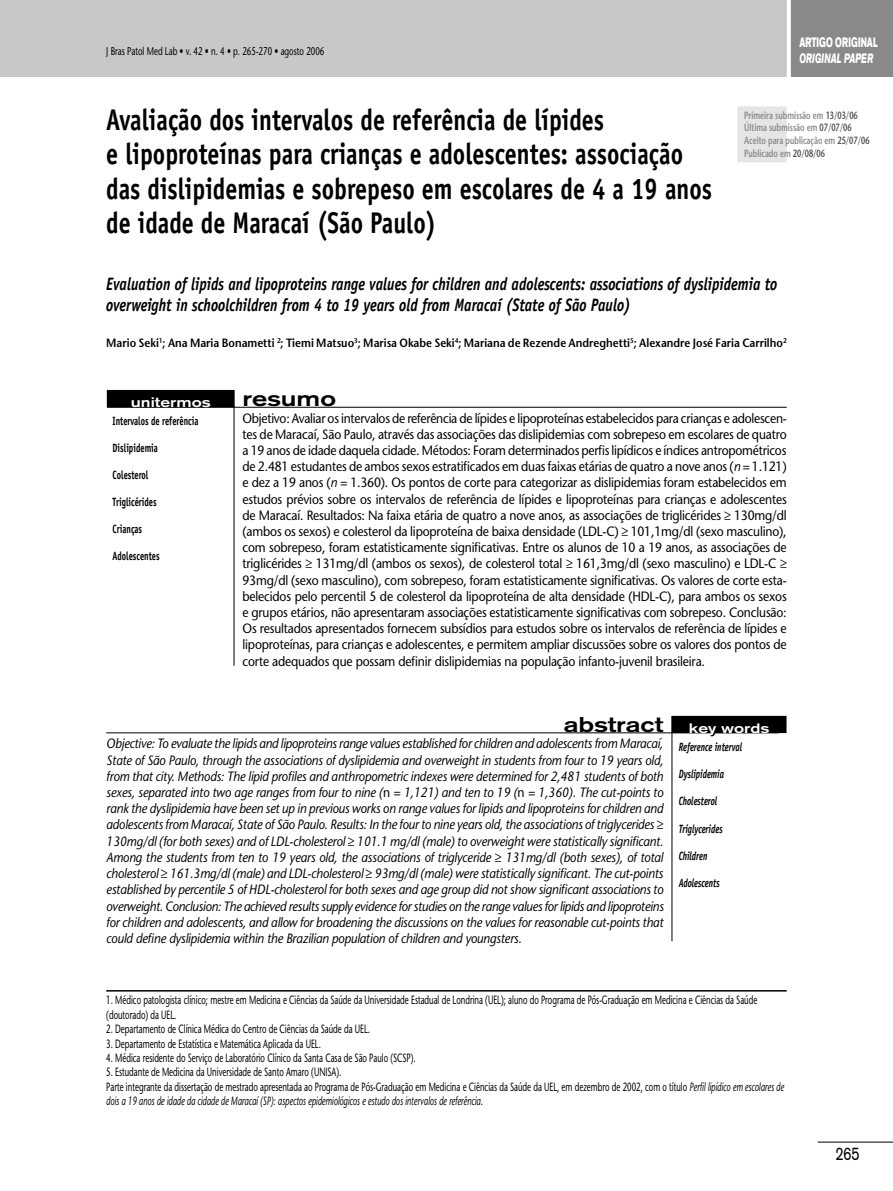
<style>
.page{position:relative;width:893px;height:1191px;background:#fff}
.page>*{position:absolute;margin:0;border:0;box-sizing:border-box;transform-origin:0 0}
.t1{font:700 30px/34.5px "Officina Sans";color:#000;scale:.8 1}
.t2{font:700 21px "Akzidenz Grotesk";color:#000;scale:1.3 1}
.t3{font:italic 700 18px/21.6px "Officina Sans";color:#000;scale:.8 1}
.t4{font:18px "Akzidenz Grotesk";color:#000;scale:.8 1}
.t5{font:13.5px/16.2px "Stone Sans";letter-spacing:-.015em;color:#000;text-align:justify;scale:.9 1}
.t6{font:italic 13.5px/16.2px "Stone Sans";letter-spacing:-.015em;color:#000;text-align:justify;scale:.9 1}
.t7{font:700 13.5px "Akzidenz Grotesk";color:#fff;scale:1.3 1}
.t8{font:700 expanded 13.5px "Akzidenz Grotesk BE";color:#fff;scale:.5 1}
.t9{font:italic 700 expanded 13.5px "Akzidenz Grotesk BE";letter-spacing:-.005em;color:#fff;scale:.5 1}
.t10{font:12px/14.4px "Stone Sans";color:#000;scale:.65 1}
.t11{font:600 12px "Stone Sans";color:#000;scale:.9 1}
.t12{font:700 12px "Officina Sans";color:#000;scale:.7 1}
.t13{font:italic 700 12px "Officina Sans";color:#000;scale:.7 1}
.t14{font:11.25px "Stone Sans";color:#000;scale:.7 1}
.t15{font:600 10.5px/12.6px "Stone Sans";color:#898989;scale:.7 1}
.s1{color:#535353}
.s2{font-style:italic}
.s3{font-style:normal}
</style>
<div class="page">
<div style="left:791px;top:0;width:102px;height:77px;background:#898989"></div>
<div style="left:0;top:0;width:787px;height:77px;background:#c8c8c8"></div>
<div style="left:738px;top:107px;width:48px;height:55px;background:#e5e5e5"></div>
<div style="left:737px;top:106px;width:50px;height:56px;border:2px solid #e5e5e5"></div>
<hr style="left:818px;top:1141px;width:75px;height:1px;background:#000">
<hr style="left:106px;top:990px;width:681px;height:1px;background:#000">
<hr style="left:234px;top:406px;width:1px;height:260px;background:#000">
<div style="left:107px;top:390px;width:127px;height:17px;background:#000"></div>
<hr style="left:107px;top:407px;width:680px;height:1px;background:#000">
<div style="left:672px;top:716px;width:114px;height:16px;background:#000"></div>
<hr style="left:672px;top:716px;width:1px;height:225px;background:#000">
<hr style="left:106px;top:732px;width:673px;height:1px;background:#000">
<p class="t14" style="left:106px;top:44px;width:313px">J Bras Patol Med Lab • v. 42 • n. 4 • p. 265-270 • agosto 2006</p>
<p class="t8" style="left:799px;top:34px;width:128px">ARTIGOORIGINAL</p>
<p class="t9" style="left:799px;top:50px;width:137px">ORIGINAL PAPER</p>
<h1 class="t1" style="left:106px;top:102px;width:759px">Avaliação dos intervalos de referência de lípides<br>e lipoproteínas para crianças e adolescentes: associação das dislipidemias e sobrepeso em escolares de 4 a 19 anos de idade de Maracaí (São Paulo)</h1>
<h3 class="t3" style="left:106px;top:273px;width:840px">Evaluation of lipids and lipoproteins range values for children and adolescents: associations of dyslipidemia to overweight in schoolchildren from 4 to 19 years old from Maracaí (State of São Paulo)</h3>
<p class="t11" style="left:106px;top:335px;width:758px">Mario Seki<sup>1</sup>; Ana Maria Bonametti <sup>2</sup>; Tiemi Matsuo<sup>3</sup>; Marisa Okabe Seki<sup>4</sup>; Mariana de Rezende Andreghetti<sup>5</sup>; Alexandre José Faria Carrilho<sup>2</sup></p>
<p class="t15" style="left:744px;top:109px;width:181px">Primeira submissão em <span class="s1">13/03/06<br></span>Última submissão em <span class="s1">07/07/06<br></span>Aceito para publicação em <span class="s1">25/07/06<br></span>Publicado em <span class="s1">20/08/06</span></p>
<p class="t7" style="left:131px;top:394px;width:63px">unitermos</p>
<p class="t12" style="left:113px;top:413px;width:124px">Intervalos de referência</p>
<p class="t12" style="left:113px;top:440px;width:66px">Dislipidemia</p>
<p class="t12" style="left:113px;top:467px;width:53px">Colesterol</p>
<p class="t12" style="left:113px;top:494px;width:64px">Triglicérides</p>
<p class="t12" style="left:113px;top:521px;width:44px">Crianças</p>
<p class="t12" style="left:113px;top:548px;width:69px">Adolescentes</p>
<h2 class="t2" style="left:243px;top:386px;width:73px">resumo</h2>
<p class="t5" style="left:243px;top:409px;width:606px">Objetivo: Avaliar os intervalos de referência de lípides e lipoproteínas estabelecidos para crianças e adolescen&shy;tes de Maracaí, São Paulo, através das associações das dislipidemias com sobrepeso em escolares de quatro a 19 anos de idade daquela cidade. Métodos: Foram determinados perfis lipídicos e índices antropométricos de 2.481 estudantes de ambos sexos estratificados em duas faixas etárias de quatro a nove anos (<span class="s2">n</span> = 1.121) e dez a 19 anos (<span class="s2">n</span> = 1.360). Os pontos de corte para categorizar as dislipidemias foram estabelecidos em estudos prévios sobre os intervalos de referência de lípides e lipoproteínas para crianças e adolescentes de Maracaí. Resultados: Na faixa etária de quatro a nove anos, as associações de triglicérides ≥ 130mg/dl (ambos os sexos) e colesterol da lipoproteína de baixa densidade (LDL-C) ≥ 101,1mg/dl (sexo masculino), com sobrepeso, foram estatisticamente significativas. Entre os alunos de 10 a 19 anos, as associações de triglicérides ≥ 131mg/dl (ambos os sexos), de colesterol total ≥ 161,3mg/dl (sexo masculino) e LDL-C ≥ 93mg/dl (sexo masculino), com sobrepeso, foram estatisticamente significativas. Os valores de corte esta&shy;belecidos pelo percentil 5 de colesterol da lipoproteína de alta densidade (HDL-C), para ambos os sexos e grupos etários, não apresentaram associações estatisticamente significativas com sobrepeso. Conclusão:<br>Os resultados apresentados fornecem subsídios para estudos sobre os intervalos de referência de lípides e lipoproteínas, para crianças e adolescentes, e permitem ampliar discussões sobre os valores dos pontos de corte adequados que possam definir dislipidemias na população infanto-juvenil brasileira.</p>
<h2 class="t2" style="left:564px;top:712px;width:78px">abstract</h2>
<p class="t6" style="left:106px;top:735px;width:621px">Objective: To evaluate the lipids and lipoproteins range values established for children and adolescents from Maracaí, State of São Paulo, through the associations of dyslipidemia and overweight in students from four to 19 years old, from that city. Methods: The lipid profiles and anthropometric indexes were determined for 2,481 students of both sexes, separated into two age ranges from four to nine (<span class="s3">n</span> = 1,121) and ten to 19 (<span class="s3">n</span> = 1,360). The cut-points to rank the dyslipidemia have been set up in previous works on range values for lipids and lipoproteins for children and adolescents from Maracaí, State of São Paulo. Results: In the four to nine years old, the associations of triglycerides ≥ 130mg/dl (for both sexes) and of LDL-cholesterol ≥ 101.1 mg/dl (male) to overweight were statistically significant.<br>Among the students from ten to 19 years old, the associations of triglyceride ≥ 131mg/dl (both sexes), of total cholesterol ≥ 161.3mg/dl (male) and LDL-cholesterol ≥ 93mg/dl (male) were statistically significant. The cut-points established by percentile 5 of HDL-cholesterol for both sexes and age group did not show significant associations to overweight. Conclusion: The achieved results supply evidence for studies on the range values for lipids and lipoproteins for children and adolescents, and allow for broadening the discussions on the values for reasonable cut-points that could define dyslipidemia within the Brazilian population of children and youngsters.</p>
<p class="t13" style="left:679px;top:740px;width:92px">Reference interval</p>
<p class="t7" style="left:689px;top:720px;width:63px">key words</p>
<p class="t13" style="left:679px;top:767px;width:66px">Dyslipidemia</p>
<p class="t13" style="left:679px;top:794px;width:57px">Cholesterol</p>
<p class="t13" style="left:679px;top:821px;width:64px">Triglycerides</p>
<p class="t13" style="left:679px;top:848px;width:42px">Children</p>
<p class="t13" style="left:679px;top:875px;width:60px">Adolescents</p>
<p class="t10" style="left:106px;top:992px;width:1003px">1. Médico patologista clínico; mestre em Medicina e Ciências da Saúde da Universidade Estadual de Londrina (UEL); aluno do Programa de Pós-Graduação em Medicina e Ciências da Saúde (doutorado) da UEL.</p>
<p class="t10" style="left:106px;top:1021px;width:407px">2. Departamento de Clínica Médica do Centro de Ciências da Saúde da UEL.</p>
<p class="t10" style="left:106px;top:1036px;width:332px">3. Departamento de Estatística e Matemática Aplicada da UEL.</p>
<p class="t10" style="left:106px;top:1050px;width:478px">4. Médica residente do Serviço de Laboratório Clínico da Santa Casa de São Paulo (SCSP).</p>
<p class="t10" style="left:106px;top:1064px;width:1044px">5. Estudante de Medicina da Universidade de Santo Amaro (UNISA).<br>Parte integrante da dissertação de mestrado apresentada ao Programa de Pós-Graduação em Medicina e Ciências da Saúde da UEL, em dezembro de 2002, com o título <span class="s2">Perfil lipídico em escolares de dois a 19 anos de idade da cidade de Maracaí (SP): aspectos epidemiológicos e estudo dos intervalos de referência</span>.</p>
<h3 class="t4" style="left:836px;top:1142px;width:32px">265</h3>
</div>
